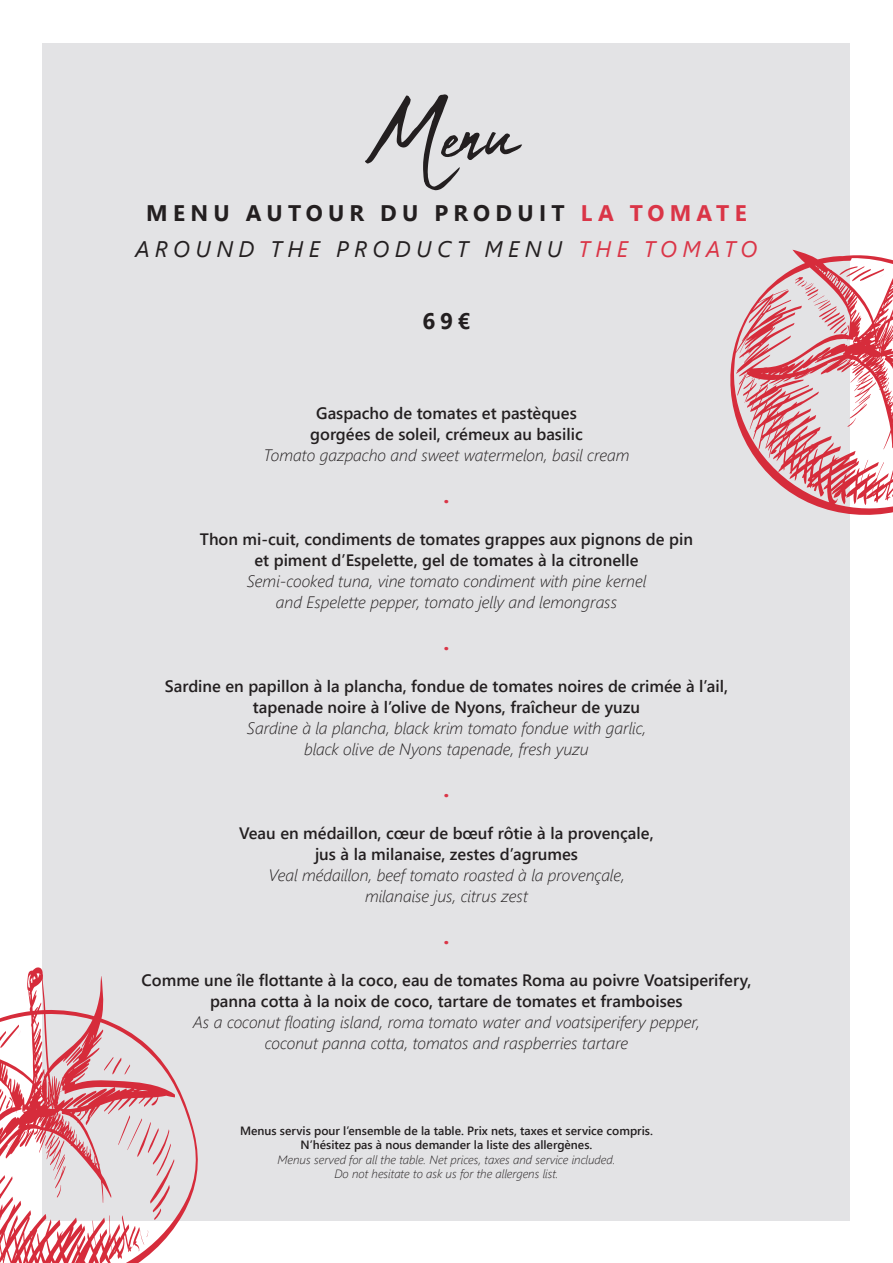
<style>
.page{position:relative;width:893px;height:1263px;background:#fff}
.page>*{position:absolute;margin:0;border:0;box-sizing:border-box;transform-origin:0 0}
.t1{font:112.5px "Abuget";color:#231f20}
.t2{font:700 22.5px "Segoe UI";letter-spacing:.235em;color:#231f20}
.t3{font:italic 22.5px "Segoe UI";letter-spacing:.235em;color:#231f20}
.t4{font:600 16.5px "Segoe UI";color:#231f20}
.t5{font:italic 300 16.5px "Segoe UI";color:#231f20}
.t6{font:16.5px "Segoe UI Black";color:#da3547}
.t7{font:600 12px "Segoe UI";color:#231f20}
.t8{font:italic 300 12px "Segoe UI";color:#231f20}
.s1{color:#da3547}
</style>
<div class="page">
<div style="left:43px;top:43px;width:807px;height:1177px;background:#e3e3e5"></div>
<svg style="left:0;top:967px;width:201px;height:296px"></svg>
<svg style="left:0;top:1088px;width:10px;height:24px"></svg>
<svg style="left:39px;top:1134px;width:27px;height:64px"></svg>
<svg style="left:133px;top:1227px;width:7px;height:25px"></svg>
<svg style="left:0;top:1024px;width:21px;height:28px"></svg>
<svg style="left:118px;top:1115px;width:56px;height:105px"></svg>
<svg style="left:104px;top:1057px;width:26px;height:18px"></svg>
<svg style="left:140px;top:1230px;width:4px;height:15px"></svg>
<svg style="left:73px;top:1090px;width:24px;height:17px"></svg>
<svg style="left:66px;top:1046px;width:17px;height:20px"></svg>
<svg style="left:53px;top:1074px;width:2px;height:22px"></svg>
<svg style="left:730px;top:249px;width:163px;height:266px"></svg>
<svg style="left:892px;top:483px;width:1px;height:21px"></svg>
<svg style="left:736px;top:266px;width:157px;height:161px"></svg>
<p class="t1" style="left:374px;top:70px;width:147px">Menu</p>
<p class="t2" style="left:146px;top:195px;width:602px">MENU AUTOUR DU PRODUIT <span class="s1">LA TOMATE</span></p>
<p class="t3" style="left:135px;top:234px;width:624px">AROUND THE PRODUCT MENU <span class="s1">THE TOMATO</span></p>
<p class="t2" style="left:423px;top:303px;width:49px">69€</p>
<p class="t4" style="left:316px;top:399px;width:262px">Gaspacho de tomates et pastèques</p>
<p class="t4" style="left:310px;top:420px;width:274px">gorgées de soleil, crémeux au basilic</p>
<p class="t5" style="left:263px;top:443px;width:367px">Tomato gazpacho and sweet watermelon, basil cream</p>
<p class="t6" style="left:444px;top:485px;width:7px">.</p>
<p class="t4" style="left:200px;top:525px;width:495px">Thon mi-cuit, condiments de tomates grappes aux pignons de pin</p>
<p class="t4" style="left:254px;top:546px;width:385px">et piment d’Espelette, gel de tomates à la citronelle</p>
<p class="t5" style="left:247px;top:569px;width:401px">Semi-cooked tuna, vine tomato condiment with pine kernel</p>
<p class="t5" style="left:276px;top:590px;width:343px">and Espelette pepper, tomato jelly and lemongrass</p>
<p class="t6" style="left:444px;top:632px;width:7px">.</p>
<p class="t4" style="left:165px;top:672px;width:565px">Sardine en papillon à la plancha, fondue de tomates noires de crimée à l’ail,</p>
<p class="t4" style="left:253px;top:693px;width:389px">tapenade noire à l’olive de Nyons, fraîcheur de yuzu</p>
<p class="t5" style="left:247px;top:716px;width:401px">Sardine à la plancha, black krim tomato fondue with garlic,</p>
<p class="t5" style="left:304px;top:737px;width:286px">black olive de Nyons tapenade, fresh yuzu</p>
<p class="t6" style="left:444px;top:779px;width:7px">.</p>
<p class="t4" style="left:239px;top:819px;width:416px">Veau en médaillon, cœur de bœuf rôtie à la provençale,</p>
<p class="t4" style="left:315px;top:840px;width:264px">jus à la milanaise, zestes d’agrumes</p>
<p class="t5" style="left:268px;top:863px;width:358px">Veal médaillon, beef tomato roasted à la provençale,</p>
<p class="t5" style="left:365px;top:884px;width:164px">milanaise jus, citrus zest</p>
<p class="t6" style="left:444px;top:926px;width:7px">.</p>
<p class="t4" style="left:142px;top:966px;width:611px">Comme une île flottante à la coco, eau de tomates Roma au poivre Voatsiperifery,</p>
<p class="t4" style="left:210px;top:987px;width:474px">panna cotta à la noix de coco, tartare de tomates et framboises</p>
<p class="t5" style="left:193px;top:1010px;width:508px">As a coconut floating island, roma tomato water and voatsiperifery pepper,</p>
<p class="t5" style="left:265px;top:1031px;width:365px">coconut panna cotta, tomatos and raspberries tartare</p>
<p class="t7" style="left:240px;top:1121px;width:414px">Menus servis pour l’ensemble de la table. Prix nets, taxes et service compris.</p>
<p class="t7" style="left:301px;top:1135px;width:293px">N’hésitez pas à nous demander la liste des allergènes.</p>
<p class="t8" style="left:278px;top:1151px;width:339px">Menus served for all the table. Net prices, taxes and service included.</p>
<p class="t8" style="left:334px;top:1165px;width:226px">Do not hesitate to ask us for the allergens list.</p>
</div>
